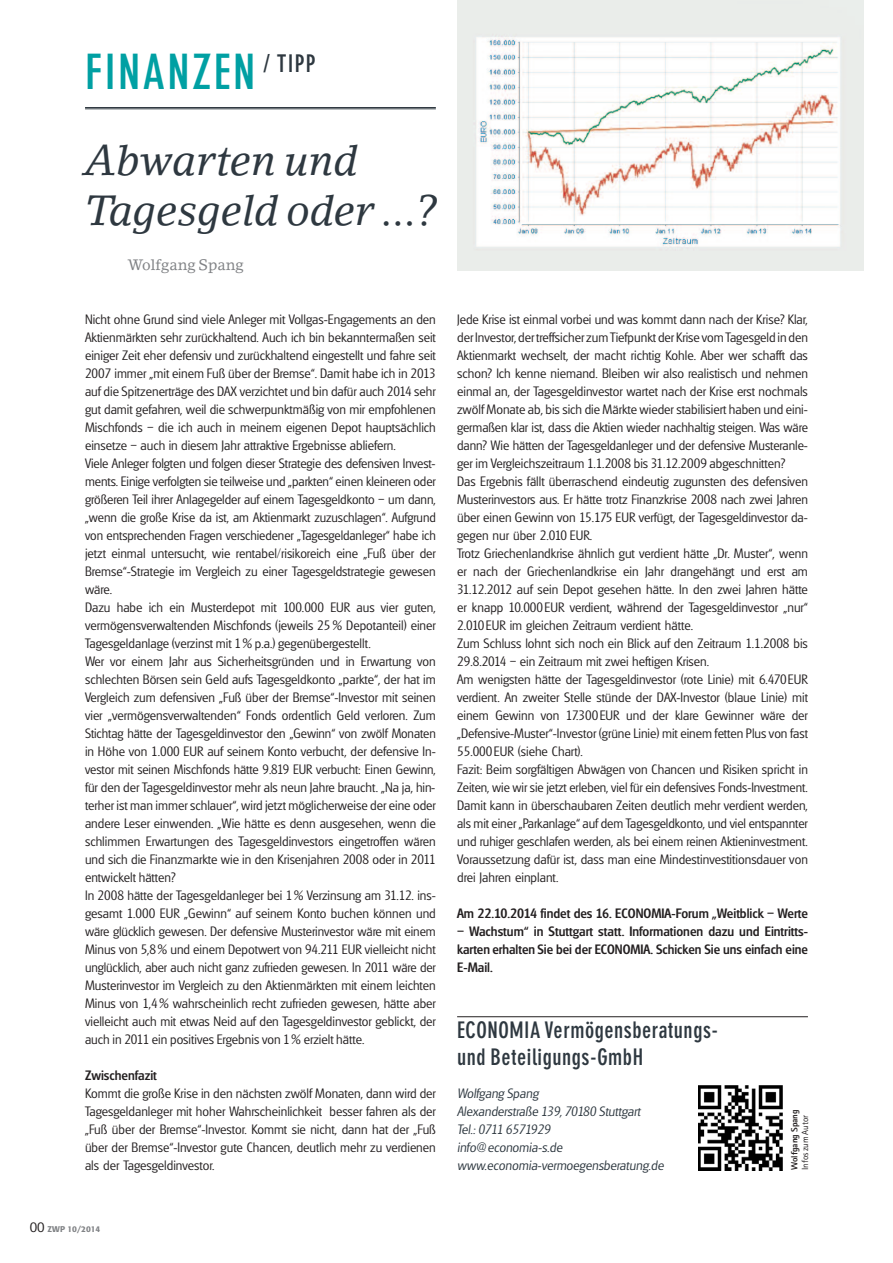
<style>
.page{position:relative;width:893px;height:1263px;background:#fff}
.page>*{position:absolute;margin:0;border:0;box-sizing:border-box;transform-origin:0 0}
.t1{font:700 condensed 48px "DIN Neuzeit Grotesk";letter-spacing:.05em;color:#00a0a3}
.t2{font:italic 42px/50.4px "Lino Letter";color:#2e3840}
.t3{font:700 condensed 22.5px/27px "DIN Neuzeit Grotesk";letter-spacing:.025em;color:#2e3840}
.t4{font:15px "Lino Letter";color:#808285}
.t5{font:300 13.2px/18px "Glasgow";color:#231f20}
.t6{font:500 13.2px/18px "Glasgow";color:#231f20;text-align:justify}
.t7{font:italic 300 13.2px/18px "Glasgow";color:#2e3840}
.t8{font:800 9px "Rotis Sans Serif";color:#231f20}
.t9{font:9px "Rotis Sans Serif";color:#231f20}
.t10{font:500 8.25px "Formata";letter-spacing:-.005em;color:#808285}
.s1{font-family:"Rotis Sans Serif";font-weight:400;font-size:15px;color:#231f20}
</style>
<div class="page">
<hr style="left:85px;top:107px;width:351px;height:1px;background:#2e3840">
<hr style="left:85px;top:109px;width:351px;height:1px;background:#2e3840">
<hr style="left:457px;top:1016px;width:351px;height:1px;background:#231f20">
<img style="left:698px;top:1086px;width:84px;height:84px">
<img style="left:457px;top:0;width:406px;height:270px">
<h1 class="t1" style="left:85px;top:54px;width:232px">FINANZEN <sup>/</sup> <sup>TIPP</sup></h1>
<h2 class="t2" style="left:85px;top:138px;width:356px">Abwarten und<br>Tagesgeld oder ...?</h2>
<p class="t4" style="left:128px;top:259px;width:118px">Wolfgang Spang</p>
<p class="t5" style="left:85px;top:310px;width:352px">Nicht ohne Grund sind viele Anleger mit Vollgas-Engagements an den Aktienmärkten sehr zurückhaltend. Auch ich bin bekanntermaßen seit einiger Zeit eher defensiv und zurückhaltend eingestellt und fahre seit 2007 immer „mit einem Fuß über der Bremse“. Damit habe ich in 2013 auf die Spitzenerträge des DAX verzichtet und bin dafür auch 2014 sehr gut damit gefahren, weil die schwerpunktmäßig von mir empfohlenen Mischfonds – die ich auch in meinem eigenen Depot hauptsächlich einsetze – auch in diesem Jahr attraktive Ergebnisse abliefern.<br>Viele Anleger folgten und folgen dieser Strategie des defensiven Invest&shy;ments. Einige verfolgten sie teilweise und „parkten“ einen kleineren oder größeren Teil ihrer Anlagegelder auf einem Tagesgeldkonto – um dann, „wenn die große Krise da ist, am Aktienmarkt zuzuschlagen“. Aufgrund von entsprechenden Fragen verschiedener „Tagesgeldanleger“ habe ich jetzt einmal untersucht, wie rentabel/risikoreich eine „Fuß über der Bremse“-Strategie im Vergleich zu einer Tagesgeldstrategie gewesen wäre.<br>Dazu habe ich ein Musterdepot mit 100.000 EUR aus vier guten, vermögensverwaltenden Mischfonds (jeweils 25 % Depotanteil) einer Tagesgeldanlage (verzinst mit 1% p.a.) gegenübergestellt.<br>Wer vor einem Jahr aus Sicherheitsgründen und in Erwartung von schlechten Börsen sein Geld aufs Tagesgeldkonto „parkte“, der hat im Vergleich zum defensiven „Fuß über der Bremse“-Investor mit seinen vier „vermögensverwaltenden“ Fonds ordentlich Geld verloren. Zum Stichtag hätte der Tagesgeldinvestor den „Gewinn“ von zwölf Monaten in Höhe von 1.000 EUR auf seinem Konto verbucht, der defensive In&shy;vestor mit seinen Mischfonds hätte 9.819 EUR verbucht: Einen Gewinn, für den der Tagesgeldinvestor mehr als neun Jahre braucht. „Na ja, hin&shy;terher ist man immer schlauer“, wird jetzt möglicherweise der eine oder andere Leser einwenden. „Wie hätte es denn ausgesehen, wenn die schlimmen Erwartungen des Tagesgeldinvestors eingetroffen wären und sich die Finanzmarkte wie in den Krisenjahren 2008 oder in 2011 entwickelt hätten?<br>In 2008 hätte der Tagesgeldanleger bei 1% Verzinsung am 31.12. ins&shy;gesamt 1.000 EUR „Gewinn“ auf seinem Konto buchen können und wäre glücklich gewesen. Der defensive Musterinvestor wäre mit einem Minus von 5,8% und einem Depotwert von 94.211 EUR vielleicht nicht unglücklich, aber auch nicht ganz zufrieden gewesen. In 2011 wäre der Musterinvestor im Vergleich zu den Aktienmärkten mit einem leichten Minus von 1,4% wahrscheinlich recht zufrieden gewesen, hätte aber vielleicht auch mit etwas Neid auf den Tagesgeldinvestor geblickt, der auch in 2011 ein positives Ergebnis von 1% erzielt hätte.</p>
<p class="t6" style="left:85px;top:1066px;width:73px">Zwischenfazit</p>
<p class="t5" style="left:85px;top:1084px;width:352px;text-align:justify">Kommt die große Krise in den nächsten zwölf Monaten, dann wird der Tagesgeldanleger mit hoher Wahrscheinlichkeit besser fahren als der „Fuß über der Bremse“-Investor. Kommt sie nicht, dann hat der „Fuß über der Bremse“-Investor gute Chancen, deutlich mehr zu verdienen als der Tagesgeldinvestor.</p>
<p class="t5" style="left:457px;top:310px;width:352px">Jede Krise ist einmal vorbei und was kommt dann nach der Krise? Klar, der Investor, der treffsicher zumTiefpunkt der Krise vomTagesgeld in den Aktienmarkt wechselt, der macht richtig Kohle. Aber wer schafft das schon? Ich kenne niemand. Bleiben wir also realistisch und nehmen einmal an, der Tagesgeldinvestor wartet nach der Krise erst nochmals zwölf Monate ab, bis sich die Märkte wieder stabilisiert haben und eini&shy;germaßen klar ist, dass die Aktien wieder nachhaltig steigen. Was wäre dann? Wie hätten der Tagesgeldanleger und der defensive Musteranle&shy;ger im Vergleichszeitraum 1.1.2008 bis 31.12.2009 abgeschnitten?<br>Das Ergebnis fällt überraschend eindeutig zugunsten des defensiven Musterinvestors aus. Er hätte trotz Finanzkrise 2008 nach zwei Jahren über einen Gewinn von 15.175 EUR verfügt, der Tagesgeldinvestor da&shy;gegen nur über 2.010 EUR.<br>Trotz Griechenlandkrise ähnlich gut verdient hätte „Dr. Muster“, wenn er nach der Griechenlandkrise ein Jahr drangehängt und erst am 31.12.2012 auf sein Depot gesehen hätte. In den zwei Jahren hätte er knapp 10.000EUR verdient, während der Tagesgeldinvestor „nur“ 2.010EUR im gleichen Zeitraum verdient hätte.<br>Zum Schluss lohnt sich noch ein Blick auf den Zeitraum 1.1.2008 bis 29.8.2014 – ein Zeitraum mit zwei heftigen Krisen.<br>Am wenigsten hätte der Tagesgeldinvestor (rote Linie) mit 6.470EUR verdient. An zweiter Stelle stünde der DAX-Investor (blaue Linie) mit einem Gewinn von 17.300EUR und der klare Gewinner wäre der „Defensive-Muster“-Investor (grüne Linie) mit einem fetten Plus von fast 55.000EUR (siehe Chart).<br>Fazit: Beim sorgfältigen Abwägen von Chancen und Risiken spricht in Zeiten, wie wir sie jetzt erleben, viel für ein defensives Fonds-Investment.<br>Damit kann in überschaubaren Zeiten deutlich mehr verdient werden, als mit einer „Parkanlage“ auf dem Tagesgeldkonto, und viel entspannter und ruhiger geschlafen werden, als bei einem reinen Aktieninvestment.<br>Voraussetzung dafür ist, dass man eine Mindestinvestitionsdauer von drei Jahren einplant.</p>
<p class="t6" style="left:457px;top:904px;width:352px">Am 22.10.2014 findet des 16. ECONOMIA-Forum „Weitblick – Werte</p>
<p class="t6" style="left:457px;top:922px;width:352px">– Wachstum“ in Stuttgart statt. Informationen dazu und Eintritts&shy;karten erhalten Sie bei der ECONOMIA. Schicken Sie uns einfach eine E-Mail.</p>
<h3 class="t3" style="left:457px;top:1019px;width:263px">ECONOMIA Vermögensberatungs&shy;und Beteiligungs-GmbH</h3>
<p class="t7" style="left:457px;top:1084px;width:208px">Wolfgang Spang<br>Alexanderstraße 139, 70180 Stuttgart<br>Tel.: 0711 6571929<br>info@economia-s.de www.economia-vermoegensberatung.de</p>
<p class="t8" style="left:791px;top:1170px;width:62px;rotate:-90deg">Wolfgang Spang</p>
<p class="t9" style="left:802px;top:1170px;width:57px;rotate:-90deg">Infos zum Autor</p>
<p class="t10" style="left:30px;top:1226px;width:72px"><span class="s1">00</span> ZWP 10/2014</p>
</div>
